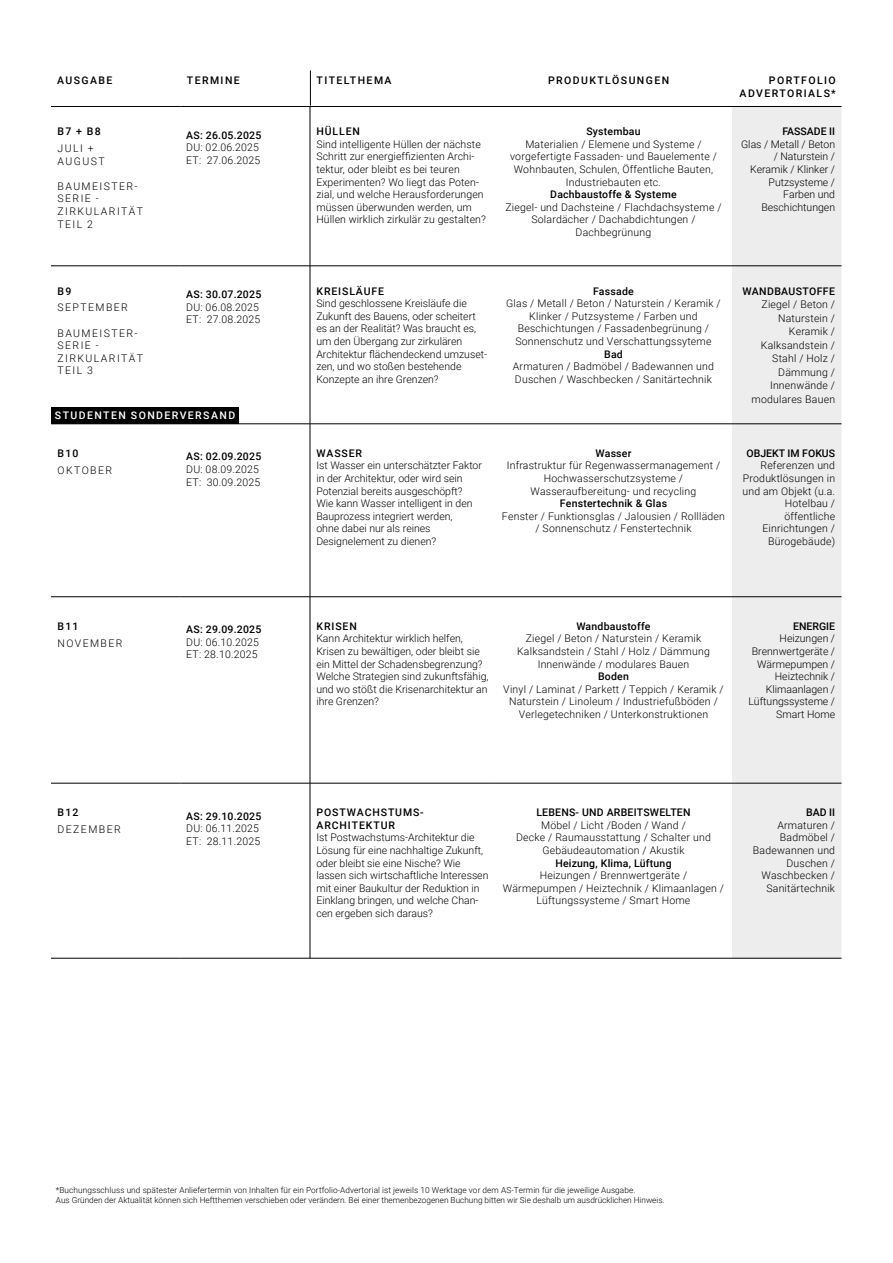
<style>
.page{position:relative;width:893px;height:1263px;background:#fff}
.page>*{position:absolute;margin:0;border:0;box-sizing:border-box;transform-origin:0 0}
.t1{font:300 10.5px/12.6px "Roboto";letter-spacing:.02em;color:#000;text-align:center}
.t2{font:300 10.5px/12.6px "Roboto";color:#000}
.t3{font:500 10.5px "Roboto";letter-spacing:.02em;color:#000}
.t4{font:300 10.5px/12.6px "Roboto";letter-spacing:.135em;color:#000}
.t5{font:500 10.5px/12.6px "Roboto";letter-spacing:.135em;color:#000;text-align:right}
.t6{font:500 10.5px/12.6px "Roboto";letter-spacing:.085em;color:#000}
.t7{font:500 10.5px "Roboto";color:#000}
.t8{font:500 10.5px "Roboto";letter-spacing:.135em;color:#fff}
.t9{font:300 8.25px/10.5px "Roboto";color:#000}
</style>
<div class="page">
<svg style="left:51px;top:265px;width:129px;height:693px"></svg>
<svg style="left:311px;top:265px;width:184px;height:693px"></svg>
<div style="left:732px;top:107px;width:109px;height:851px;background:#ededed"></div>
<hr style="left:310px;top:107px;width:1px;height:159px;background:#000">
<hr style="left:310px;top:266px;width:1px;height:158px;background:#000">
<hr style="left:310px;top:424px;width:1px;height:172px;background:#000">
<hr style="left:310px;top:597px;width:1px;height:186px;background:#000">
<hr style="left:310px;top:783px;width:1px;height:175px;background:#000">
<hr style="left:51px;top:106px;width:129px;height:1px;background:#000">
<hr style="left:310px;top:106px;width:185px;height:1px;background:#000">
<hr style="left:495px;top:106px;width:237px;height:1px;background:#000">
<hr style="left:732px;top:106px;width:109px;height:1px;background:#000">
<hr style="left:51px;top:266px;width:129px;height:1px;background:#000">
<hr style="left:310px;top:266px;width:185px;height:1px;background:#000">
<hr style="left:495px;top:266px;width:237px;height:1px;background:#000">
<hr style="left:732px;top:266px;width:109px;height:1px;background:#000">
<hr style="left:51px;top:424px;width:129px;height:1px;background:#000">
<hr style="left:310px;top:424px;width:185px;height:1px;background:#000">
<hr style="left:732px;top:424px;width:109px;height:1px;background:#000">
<hr style="left:51px;top:596px;width:129px;height:1px;background:#000">
<hr style="left:310px;top:596px;width:185px;height:1px;background:#000">
<hr style="left:495px;top:596px;width:237px;height:1px;background:#000">
<hr style="left:732px;top:596px;width:109px;height:1px;background:#000">
<hr style="left:51px;top:783px;width:129px;height:1px;background:#000">
<hr style="left:310px;top:783px;width:185px;height:1px;background:#000">
<hr style="left:495px;top:783px;width:237px;height:1px;background:#000">
<hr style="left:732px;top:783px;width:109px;height:1px;background:#000">
<hr style="left:51px;top:958px;width:129px;height:1px;background:#000">
<hr style="left:310px;top:958px;width:185px;height:1px;background:#000">
<hr style="left:495px;top:958px;width:237px;height:1px;background:#000">
<hr style="left:732px;top:958px;width:109px;height:1px;background:#000">
<hr style="left:495px;top:424px;width:237px;height:1px;background:#000">
<hr style="left:180px;top:106px;width:130px;height:1px;background:#000">
<hr style="left:180px;top:266px;width:130px;height:1px;background:#000">
<hr style="left:180px;top:424px;width:130px;height:1px;background:#000">
<hr style="left:180px;top:596px;width:130px;height:1px;background:#000">
<hr style="left:180px;top:783px;width:130px;height:1px;background:#000">
<hr style="left:180px;top:958px;width:130px;height:1px;background:#000">
<hr style="left:310px;top:71px;width:1px;height:35px;background:#000">
<div style="left:51px;top:407px;width:188px;height:16px;background:#000"></div>
<p class="t5" style="left:57px;top:75px;width:57px">AUSGABE</p>
<p class="t5" style="left:187px;top:75px;width:54px">TERMINE</p>
<p class="t5" style="left:317px;top:75px;width:76px">TITELTHEMA</p>
<p class="t5" style="left:548px;top:75px;width:123px">PRODUKTLÖSUNGEN</p>
<p class="t5" style="left:740px;top:75px;width:98px">PORTFOLIO<br>ADVERTORIALS*</p>
<p class="t3" style="left:58px;top:127px;width:45px">B7 + B8</p>
<p class="t4" style="left:58px;top:143px;width:49px">JULI +<br>AUGUST</p>
<p class="t4" style="left:58px;top:181px;width:87px">BAUMEISTER-<br>SERIE -<br>ZIRKULARITÄT<br>TEIL 2</p>
<p class="t3" style="left:186px;top:131px;width:77px">AS: 26.05.2025</p>
<p class="t1" style="left:186px;top:142px;width:76px;text-align:left">DU: 02.06.2025<br>ET: 27.06.2025</p>
<p class="t3" style="left:317px;top:127px;width:45px">HÜLLEN</p>
<p class="t1" style="left:316px;top:139px;width:171px;text-align:left">Sind intelligente Hüllen der nächste Schritt zur energieffizienten Archi&shy;tektur, oder bleibt es bei teuren Experimenten? Wo liegt das Poten&shy;zial, und welche Herausforderungen müssen überwunden werden, um Hüllen wirklich zirkulär zu gestalten?</p>
<p class="t3" style="left:586px;top:127px;width:56px">Systembau</p>
<p class="t1" style="left:510px;top:139px;width:208px">Materialien / Elemene und Systeme / vorgefertigte Fassaden- und Bauelemente / Wohnbauten, Schulen, Öffentliche Bauten, Industriebauten etc.</p>
<p class="t3" style="left:550px;top:190px;width:128px">Dachbaustoffe &amp; Systeme</p>
<p class="t1" style="left:505px;top:202px;width:218px">Ziegel- und Dachsteine / Flachdachsysteme /<br>Solardächer / Dachabdichtungen /<br>Dachbegrünung</p>
<p class="t7" style="left:782px;top:127px;width:54px">FASSADE II</p>
<p class="t2" style="left:741px;top:139px;width:96px;text-align:right">Glas / Metall / Beton / Naturstein /<br>Keramik / Klinker /<br>Putzsysteme /<br>Farben und<br>Beschichtungen</p>
<p class="t3" style="left:58px;top:287px;width:15px">B9</p>
<p class="t4" style="left:58px;top:302px;width:72px">SEPTEMBER</p>
<p class="t4" style="left:58px;top:327px;width:87px">BAUMEISTER-<br>SERIE -<br>ZIRKULARITÄT<br>TEIL 3</p>
<p class="t3" style="left:186px;top:290px;width:77px">AS: 30.07.2025</p>
<p class="t1" style="left:186px;top:301px;width:76px;text-align:left">DU: 06.08.2025<br>ET: 27.08.2025</p>
<p class="t6" style="left:317px;top:285px;width:69px">KREISLÄUFE</p>
<p class="t2" style="left:316px;top:298px;width:172px">Sind geschlossene Kreisläufe die<br>Zukunft des Bauens, oder scheitert es an der Realität? Was braucht es, um den Übergang zur zirkulären<br>Architektur flächendeckend umzuset&shy;zen, und wo stoßen bestehende<br>Konzepte an ihre Grenzen?</p>
<p class="t3" style="left:593px;top:287px;width:42px">Fassade</p>
<p class="t1" style="left:506px;top:298px;width:216px">Glas / Metall / Beton / Naturstein / Keramik / Klinker / Putzsysteme / Farben und Beschichtungen / Fassadenbegrünung / Sonnenschutz und Verschattungssyteme</p>
<p class="t3" style="left:604px;top:350px;width:20px">Bad</p>
<p class="t1" style="left:513px;top:361px;width:203px;text-align:left">Armaturen / Badmöbel / Badewannen und<br>Duschen / Waschbecken / Sanitärtechnik</p>
<p class="t3" style="left:742px;top:287px;width:94px">WANDBAUSTOFFE</p>
<p class="t1" style="left:752px;top:298px;width:85px;line-height:13.5px;text-align:right">Ziegel / Beton /<br>Naturstein /<br>Keramik /<br>Kalksandstein /<br>Stahl / Holz /<br>Dämmung /<br>Innenwände / modulares Bauen</p>
<p class="t8" style="left:55px;top:411px;width:182px">STUDENTEN SONDERVERSAND</p>
<p class="t3" style="left:58px;top:449px;width:22px">B10</p>
<p class="t4" style="left:58px;top:464px;width:56px">OKTOBER</p>
<p class="t3" style="left:186px;top:452px;width:77px">AS: 02.09.2025</p>
<p class="t1" style="left:186px;top:464px;width:76px;text-align:left">DU: 08.09.2025<br>ET: 30.09.2025</p>
<p class="t3" style="left:317px;top:449px;width:47px">WASSER</p>
<p class="t2" style="left:316px;top:460px;width:167px">Ist Wasser ein unterschätzter Faktor in der Architektur, oder wird sein<br>Potenzial bereits ausgeschöpft?<br>Wie kann Wasser intelligent in den<br>Bauprozess integriert werden,<br>ohne dabei nur als reines<br>Designelement zu dienen?</p>
<p class="t3" style="left:595px;top:449px;width:37px">Wasser</p>
<p class="t1" style="left:507px;top:460px;width:215px">Infrastruktur für Regenwassermanagement /<br>Hochwasserschutzsysteme /<br>Wasseraufbereitung- und recycling</p>
<p class="t3" style="left:560px;top:499px;width:109px">Fenstertechnik &amp; Glas</p>
<p class="t1" style="left:502px;top:510px;width:225px">Fenster / Funktionsglas / Jalousien / Rollläden / Sonnenschutz / Fenstertechnik</p>
<p class="t7" style="left:747px;top:449px;width:90px">OBJEKT IM FOKUS</p>
<p class="t1" style="left:742px;top:460px;width:94px;text-align:right">Referenzen und<br>Produktlösungen in und am Objekt (u.a.<br>Hotelbau / öffentliche<br>Einrichtungen /<br>Bürogebäude)</p>
<p class="t3" style="left:58px;top:622px;width:22px">B11</p>
<p class="t4" style="left:58px;top:637px;width:66px">NOVEMBER</p>
<p class="t3" style="left:186px;top:625px;width:77px">AS: 29.09.2025</p>
<p class="t1" style="left:186px;top:637px;width:74px;text-align:left">DU: 06.10.2025<br>ET: 28.10.2025</p>
<p class="t3" style="left:317px;top:622px;width:42px">KRISEN</p>
<p class="t2" style="left:316px;top:633px;width:174px">Kann Architektur wirklich helfen, Krisen zu bewältigen, oder bleibt sie ein Mittel der Schadensbegrenzung?<br>Welche Strategien sind zukunftsfähig, und wo stößt die Krisenarchitektur an ihre Grenzen?</p>
<p class="t3" style="left:576px;top:622px;width:76px">Wandbaustoffe</p>
<p class="t1" style="left:517px;top:633px;width:194px">Ziegel / Beton / Naturstein / Keramik<br>Kalksandstein / Stahl / Holz / Dämmung<br>Innenwände / modulares Bauen</p>
<p class="t3" style="left:598px;top:672px;width:32px">Boden</p>
<p class="t1" style="left:503px;top:683px;width:222px">Vinyl / Laminat / Parkett / Teppich / Keramik /<br>Naturstein / Linoleum / Industriefußböden /<br>Verlegetechniken / Unterkonstruktionen</p>
<p class="t7" style="left:793px;top:622px;width:43px">ENERGIE</p>
<p class="t2" style="left:748px;top:633px;width:88px;text-align:right">Heizungen /<br>Brennwertgeräte /<br>Wärmepumpen /<br>Heiztechnik /<br>Klimaanlagen /<br>Lüftungssysteme /<br>Smart Home</p>
<p class="t3" style="left:58px;top:808px;width:22px">B12</p>
<p class="t4" style="left:58px;top:824px;width:65px">DEZEMBER</p>
<p class="t3" style="left:186px;top:812px;width:77px">AS: 29.10.2025</p>
<p class="t1" style="left:186px;top:823px;width:76px;text-align:left">DU: 06.11.2025<br>ET: 28.11.2025</p>
<p class="t6" style="left:317px;top:807px;width:109px">POSTWACHSTUMS-<br>ARCHITEKTUR</p>
<p class="t2" style="left:316px;top:832px;width:174px">Ist Postwachstums-Architektur die Lösung für eine nachhaltige Zukunft, oder bleibt sie eine Nische? Wie lassen sich wirtschaftliche Interessen mit einer Baukultur der Reduktion in Einklang bringen, und welche Chan&shy;cen ergeben sich daraus?</p>
<p class="t3" style="left:536px;top:808px;width:156px">LEBENS- UND ARBEITSWELTEN</p>
<p class="t1" style="left:516px;top:819px;width:196px">Möbel / Licht /Boden / Wand /<br>Decke / Raumausstattung / Schalter und<br>Gebäudeautomation / Akustik</p>
<p class="t3" style="left:555px;top:858px;width:118px">Heizung, Klima, Lüftung</p>
<p class="t1" style="left:503px;top:870px;width:223px">Heizungen / Brennwertgeräte /<br>Wärmepumpen / Heiztechnik / Klimaanlagen /<br>Lüftungssysteme / Smart Home</p>
<p class="t3" style="left:806px;top:808px;width:31px">BAD II</p>
<p class="t1" style="left:753px;top:819px;width:84px;text-align:right">Armaturen /<br>Badmöbel /<br>Badewannen und<br>Duschen /<br>Waschbecken /<br>Sanitärtechnik</p>
<p class="t9" style="left:56px;top:1185px;width:610px">*Buchungsschluss und spätester Anliefertermin von Inhalten für ein Portfolio-Advertorial ist jeweils 10 Werktage vor dem AS-Termin für die jeweilige Ausgabe.<br>Aus Gründen der Aktualität können sich Heftthemen verschieben oder verändern. Bei einer themenbezogenen Buchung bitten wir Sie deshalb um ausdrücklichen Hinweis.</p>
</div>
